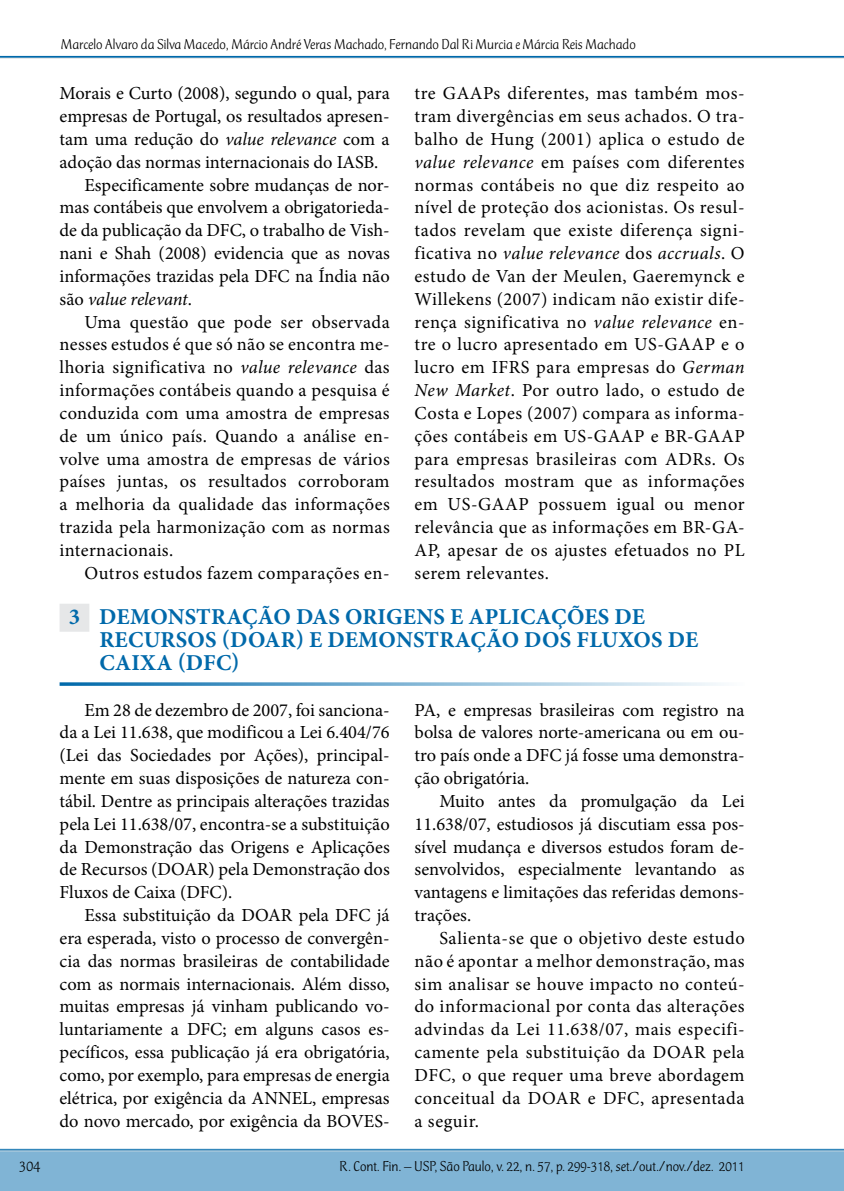
<style>
.page{position:relative;width:844px;height:1191px;background:#fff}
.page>*{position:absolute;margin:0;border:0;box-sizing:border-box;transform-origin:0 0}
.t1{font:700 22.75px/22.8px "Minion Pro";letter-spacing:.01em;color:#0069aa}
.t2{font:18.38px/22.8px "Minion Pro";letter-spacing:.005em;color:#000;text-align:justify}
.t3{font:18.38px "Minion Pro";letter-spacing:.03em;color:#000}
.t4{font:italic 18.38px "Minion Pro";letter-spacing:-.01em;color:#000}
.t5{font:300 15.75px "CT Mercurius Std";color:#000}
.t6{font:300 14.88px "CT Mercurius Std";color:#000}
.s1{font-style:italic}
.s2{font-style:normal}
</style>
<div class="page">
<hr style="left:0;top:57px;width:843px;height:2px;background:#e6e7e8">
<hr style="left:0;top:56px;width:843px;height:2px;background:#0069aa">
<div style="left:0;top:1151px;width:843px;height:40px;background:#80b4d5"></div>
<hr style="left:0;top:1149px;width:843px;height:2px;background:#e6e7e8">
<hr style="left:0;top:1148px;width:843px;height:2px;background:#3387bb">
<div style="left:60px;top:603px;width:29px;height:28px;background:#e6e7e8"></div>
<svg style="left:60px;top:682px;width:661px;height:4px;background:#8abad7"></svg>
<p class="t6" style="left:61px;top:37px;width:576px">Marcelo Alvaro da Silva Macedo, Márcio André Veras Machado, Fernando Dal Ri Murcia e Márcia Reis Machado</p>
<p class="t2" style="left:60px;top:82px;width:331px">Morais e Curto (2008), segundo o qual, para</p>
<p class="t2" style="left:60px;top:105px;width:331px">empresas de Portugal, os resultados apresen-</p>
<p class="t2" style="left:60px;top:128px;width:331px">tam uma redução do <span class="s1">value relevance</span> com a</p>
<p class="t2" style="left:60px;top:151px;width:320px">adoção das normas internacionais do IASB.</p>
<p class="t2" style="left:84px;top:173px;width:307px">Especificamente sobre mudanças de nor-</p>
<p class="t2" style="left:60px;top:196px;width:331px">mas contábeis que envolvem a obrigatorieda-</p>
<p class="t2" style="left:60px;top:219px;width:331px">de da publicação da DFC, o trabalho de Vish-</p>
<p class="t2" style="left:60px;top:242px;width:331px">nani e Shah (2008) evidencia que as novas</p>
<p class="t2" style="left:60px;top:265px;width:331px">informações trazidas pela DFC na Índia não</p>
<p class="t4" style="left:60px;top:286px;width:134px"><span class="s2">são</span> value relevant<span class="s2">.</span></p>
<p class="t2" style="left:84px;top:310px;width:307px">Uma questão que pode ser observada</p>
<p class="t2" style="left:60px;top:333px;width:331px">nesses estudos é que só não se encontra me-</p>
<p class="t2" style="left:60px;top:356px;width:331px">lhoria significativa no <span class="s1">value relevance</span> das</p>
<p class="t2" style="left:60px;top:379px;width:331px">informações contábeis quando a pesquisa é</p>
<p class="t2" style="left:60px;top:402px;width:331px">conduzida com uma amostra de empresas</p>
<p class="t2" style="left:60px;top:424px;width:331px">de um único país. Quando a análise en-</p>
<p class="t2" style="left:60px;top:447px;width:331px">volve uma amostra de empresas de vários</p>
<p class="t2" style="left:60px;top:470px;width:331px">países juntas, os resultados corroboram</p>
<p class="t2" style="left:60px;top:493px;width:331px">a melhoria da qualidade das informações</p>
<p class="t2" style="left:60px;top:516px;width:331px">trazida pela harmonização com as normas</p>
<p class="t2" style="left:60px;top:538px;width:115px">internacionais.</p>
<p class="t3" style="left:84px;top:560px;width:307px">Outros estudos fazem comparações en-</p>
<p class="t2" style="left:414px;top:82px;width:331px">tre GAAPs diferentes, mas também mos&shy;tram divergências em seus achados. O tra&shy;balho de Hung (2001) aplica o estudo de <span class="s1">value relevance</span> em países com diferentes normas contábeis no que diz respeito ao nível de proteção dos acionistas. Os resul&shy;tados revelam que existe diferença signi&shy;ficativa no <span class="s1">value relevance</span> dos <span class="s1">accruals</span>. O estudo de Van der Meulen, Gaeremynck e Willekens (2007) indicam não existir dife&shy;rença significativa no <span class="s1">value relevance</span> en&shy;tre o lucro apresentado em US-GAAP e o lucro em IFRS para empresas do <span class="s1">German New Market</span>. Por outro lado, o estudo de Costa e Lopes (2007) compara as informa&shy;ções contábeis em US-GAAP e BR-GAAP para empresas brasileiras com ADRs. Os resultados mostram que as informações em US-GAAP possuem igual ou menor relevância que as informações em BR-GA-AP, apesar de os ajustes efetuados no PL serem relevantes.</p>
<p class="t1" style="left:99px;top:605px;width:600px;text-indent:-31px">3 DEMONSTRAÇÃO DAS ORIGENS E APLICAÇÕES DE<br>RECURSOS (DOAR) e DEMONSTRAÇÃO DOS FLUXOS DE<br>CAIXA (DFC)</p>
<p class="t2" style="left:60px;top:698px;width:331px;text-indent:25px">Em 28 de dezembro de 2007, foi sanciona&shy;da a Lei 11.638, que modificou a Lei 6.404/76 (Lei das Sociedades por Ações), principal&shy;mente em suas disposições de natureza con&shy;tábil. Dentre as principais alterações trazidas pela Lei 11.638/07, encontra-se a substituição da Demonstração das Origens e Aplicações de Recursos (DOAR) pela Demonstração dos Fluxos de Caixa (DFC).</p>
<p class="t2" style="left:60px;top:904px;width:331px;text-indent:25px">Essa substituição da DOAR pela DFC já era esperada, visto o processo de convergên&shy;cia das normas brasileiras de contabilidade com as normais internacionais. Além disso, muitas empresas já vinham publicando vo&shy;luntariamente a DFC; em alguns casos es&shy;pecíficos, essa publicação já era obrigatória, como, por exemplo, para empresas de energia elétrica, por exigência da ANNEL, empresas do novo mercado, por exigência da BOVES-</p>
<p class="t2" style="left:414px;top:698px;width:331px">PA, e empresas brasileiras com registro na bolsa de valores norte-americana ou em ou&shy;tro país onde a DFC já fosse uma demonstra&shy;ção obrigatória.</p>
<p class="t2" style="left:414px;top:790px;width:331px;text-indent:25px">Muito antes da promulgação da Lei 11.638/07, estudiosos já discutiam essa pos&shy;sível mudança e diversos estudos foram de&shy;senvolvidos, especialmente levantando as vantagens e limitações das referidas demons&shy;trações.</p>
<p class="t2" style="left:414px;top:926px;width:331px;text-indent:25px">Salienta-se que o objetivo deste estudo não é apontar a melhor demonstração, mas sim analisar se houve impacto no conteú&shy;do informacional por conta das alterações advindas da Lei 11.638/07, mais especifi&shy;camente pela substituição da DOAR pela DFC, o que requer uma breve abordagem conceitual da DOAR e DFC, apresentada a seguir.</p>
<p class="t5" style="left:19px;top:1157px;width:22px">304</p>
<p class="t6" style="left:339px;top:1158px;width:406px">R. Cont. Fin. – USP, São Paulo, v. 22, n. 57, p. 299-318, set./out./nov./dez. 2011</p>
</div>
